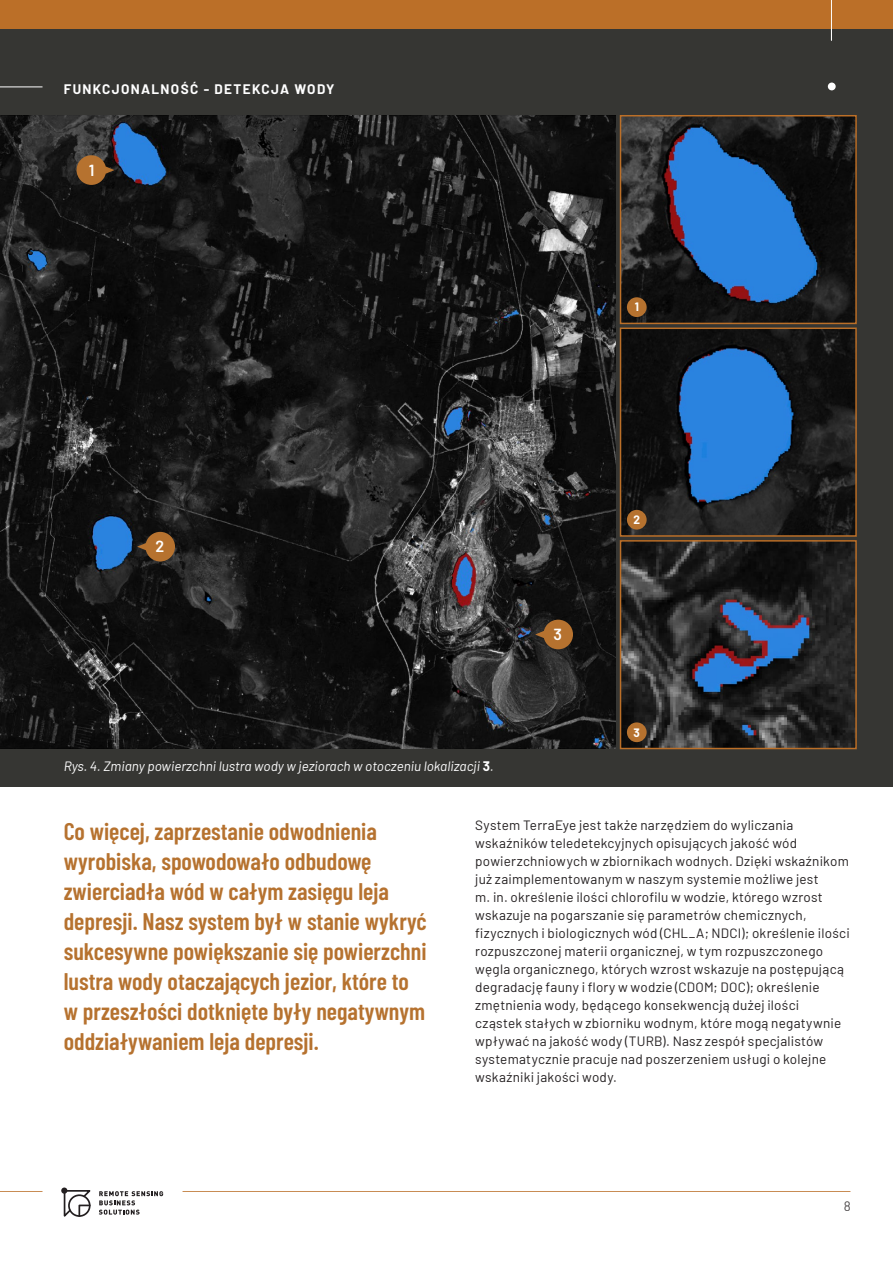
<style>
.page{position:relative;width:893px;height:1263px;background:#fff}
.page>*{position:absolute;margin:0;border:0;box-sizing:border-box;transform-origin:0 0}
.t1{font:600 24px/30px "Barlow Condensed";color:#b6722f}
.t2{font:600 16.05px "Barlow";color:#fff}
.t3{font:13.5px/18px "Barlow";letter-spacing:.015em;color:#231f20}
.t4{font:italic 13.5px "Barlow";color:#fff}
.t5{font:700 13.5px "Barlow";letter-spacing:.1em;color:#fff}
.t6{font:700 11.85px "Barlow";color:#fff}
.s1{font-weight:700;font-style:normal}
</style>
<div class="page">
<hr style="left:0;top:1191px;width:43px;height:1px;background:#bb6f28">
<hr style="left:183px;top:1191px;width:667px;height:1px;background:#bb6f28">
<svg style="left:61px;top:1187px;width:6px;height:7px"></svg>
<svg style="left:63px;top:1189px;width:100px;height:28px"></svg>
<div style="left:0;top:0;width:893px;height:787px;background:#363633"></div>
<img style="left:0;top:116px;width:615px;height:632px">
<img style="left:623px;top:118px;width:231px;height:203px">
<div style="left:620px;top:115px;width:237px;height:209px;border:2px solid #bb6f28"></div>
<img style="left:623px;top:331px;width:231px;height:203px">
<div style="left:620px;top:328px;width:237px;height:209px;border:2px solid #bb6f28"></div>
<img style="left:623px;top:543px;width:231px;height:203px">
<div style="left:620px;top:540px;width:237px;height:209px;border:2px solid #bb6f28"></div>
<div style="left:627px;top:297px;width:20px;height:20px;background:#b6722f;border-radius:50%"></div>
<div style="left:627px;top:510px;width:20px;height:20px;background:#b6722f;border-radius:50%"></div>
<div style="left:627px;top:722px;width:20px;height:20px;background:#b6722f;border-radius:50%"></div>
<svg style="left:535px;top:620px;width:38px;height:29px"></svg>
<svg style="left:137px;top:532px;width:38px;height:29px"></svg>
<svg style="left:77px;top:155px;width:37px;height:30px"></svg>
<div style="left:828px;top:83px;width:8px;height:7px;background:#fff;border-radius:50%"></div>
<hr style="left:0;top:87px;width:43px;height:1px;background:#fff">
<div style="left:0;top:0;width:893px;height:28px;background:#bb6f28"></div>
<hr style="left:831px;top:0;width:1px;height:41px;background:#fff">
<p class="t5" style="left:64px;top:79px;width:272px">FUNKCJONALNOŚĆ - DETEKCJA WODY</p>
<p class="t2" style="left:89px;top:158px;width:7px">1</p>
<p class="t6" style="left:635px;top:298px;width:6px">1</p>
<p class="t2" style="left:155px;top:535px;width:10px">2</p>
<p class="t4" style="left:64px;top:756px;width:431px">Rys. 4. Zmiany powierzchni lustra wody w jeziorach w otoczeniu lokalizacji <span class="s1">3</span>.</p>
<p class="t2" style="left:554px;top:622px;width:10px">3</p>
<p class="t6" style="left:633px;top:511px;width:8px">2</p>
<p class="t6" style="left:634px;top:724px;width:8px">3</p>
<p class="t1" style="left:64px;top:815px;width:364px">Co więcej, zaprzestanie odwodnienia wyrobiska, spowodowało odbudowę zwierciadła wód w całym zasięgu leja depresji. Nasz system był w stanie wykryć sukcesywne powiększanie się powierzchni lustra wody otaczających jezior, które to w przeszłości dotknięte były negatywnym oddziaływaniem leja depresji.</p>
<p class="t3" style="left:475px;top:815px;width:376px">System TerraEye jest także narzędziem do wyliczania wskaźników teledetekcyjnych opisujących jakość wód powierzchniowych w zbiornikach wodnych. Dzięki wskaźnikom już zaimplementowanym w naszym systemie możliwe jest<br>m. in. określenie ilości chlorofilu w wodzie, którego wzrost wskazuje na pogarszanie się parametrów chemicznych, fizycznych i biologicznych wód (CHL_A; NDCI); określenie ilości rozpuszczonej materii organicznej, w tym rozpuszczonego węgla organicznego, których wzrost wskazuje na postępującą degradację fauny i flory w wodzie (CDOM; DOC); określenie zmętnienia wody, będącego konsekwencją dużej ilości<br>cząstek stałych w zbiorniku wodnym, które mogą negatywnie wpływać na jakość wody (TURB). Nasz zespół specjalistów systematycznie pracuje nad poszerzeniem usługi o kolejne wskaźniki jakości wody.</p>
<p class="t3" style="left:843px;top:1196px;width:9px">8</p>
</div>
